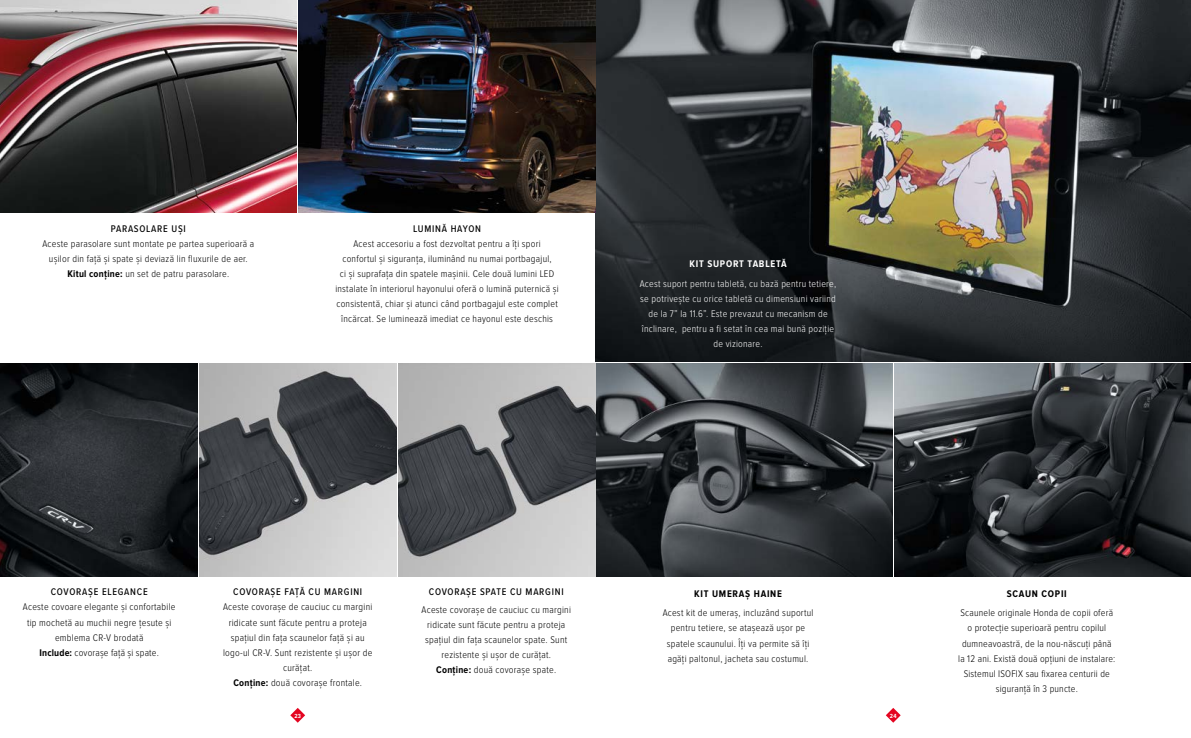
<style>
.page{position:relative;width:1191px;height:738px;background:#fff}
.page>*{position:absolute;margin:0;border:0;box-sizing:border-box;transform-origin:0 0}
.t1{font:300 10px/15px "Proxima Nova Cond";letter-spacing:.025em;color:#000;text-align:center}
.t2{font:300 10px/15px "Proxima Nova Cond";letter-spacing:.025em;color:#fff;text-align:center}
.t3{font:500 10px "Proxima Nova Cond";letter-spacing:.075em;color:#000}
.t4{font:700 10px "Proxima Nova Cond";letter-spacing:.075em;color:#000}
.t5{font:700 10px "Proxima Nova Cond";letter-spacing:.075em;color:#fff}
.t6{font:700 6.1px "Proxima Nova Cond";color:#fff}
.s1{font-weight:700}
</style>
<div class="page">
<img style="left:595px;top:0;width:596px;height:361px">
<img style="left:894px;top:363px;width:297px;height:212px">
<img style="left:398px;top:363px;width:494px;height:212px">
<img style="left:0;top:363px;width:197px;height:212px">
<img style="left:0;top:0;width:297px;height:213px">
<img style="left:299px;top:0;width:296px;height:213px">
<img style="left:199px;top:363px;width:197px;height:212px">
<svg style="left:290px;top:708px;width:15px;height:14px"></svg>
<svg style="left:886px;top:708px;width:14px;height:14px"></svg>
<p class="t3" style="left:111px;top:221px;width:77px">PARASOLARE UȘI</p>
<p class="t1" style="left:42px;top:236px;width:213px">Aceste parasolare sunt montate pe partea superioară a ușilor din față și spate și deviază lin fluxurile de aer.<br><span class="s1">Kitul conține:</span> un set de patru parasolare.</p>
<p class="t3" style="left:413px;top:221px;width:69px">LUMINĂ HAYON</p>
<p class="t1" style="left:335px;top:236px;width:225px">Acest accesoriu a fost dezvoltat pentru a îţi spori confortul și siguranţa, iluminând nu numai portbagajul,<br>ci și suprafaţa din spatele mașinii. Cele două lumini LED instalate în interiorul hayonului oferă o lumină puternică și consistentă, chiar și atunci când portbagajul este complet încărcat. Se luminează imediat ce hayonul este deschis</p>
<p class="t5" style="left:689px;top:258px;width:99px">KIT SUPORT TABLETĂ</p>
<p class="t2" style="left:640px;top:276px;width:198px">Acest suport pentru tabletă, cu bază pentru tetiere, se potrivește cu orice tabletă cu dimensiuni variind de la 7” la 11.6”. Este prevazut cu mecanism de înclinare, pentru a fi setat în cea mai bună poziție de vizionare.</p>
<p class="t3" style="left:51px;top:584px;width:98px">COVORAȘE ELEGANCE</p>
<p class="t1" style="left:23px;top:599px;width:154px">Aceste covoare elegante și confortabile tip mochetă au muchii negre ţesute și emblema CR-V brodată<br><span class="s1">Include:</span> covorașe față și spate.</p>
<p class="t3" style="left:233px;top:584px;width:131px">COVORAȘE FAȚĂ CU MARGINI</p>
<p class="t1" style="left:223px;top:599px;width:151px">Aceste covorașe de cauciuc cu margini ridicate sunt făcute pentru a proteja spaţiul din faţa scaunelor faţă și au logo-ul CR-V. Sunt rezistente și ușor de curăţat.<br><span class="s1">Conține:</span> două covorașe frontale.</p>
<p class="t3" style="left:429px;top:584px;width:136px">COVORAȘE SPATE CU MARGINI</p>
<p class="t1" style="left:421px;top:602px;width:151px">Aceste covorașe de cauciuc cu margini ridicate sunt făcute pentru a proteja spaţiul din faţa scaunelor spate. Sunt rezistente și ușor de curăţat.<br><span class="s1">Conține:</span> două covorașe spate.</p>
<p class="t4" style="left:694px;top:587px;width:89px">KIT UMERAȘ HAINE</p>
<p class="t1" style="left:662px;top:605px;width:152px">Acest kit de umeraș, incluzând suportul pentru tetiere, se atașează ușor pe spatele scaunului. Îți va permite să îți agăți paltonul, jacheta sau costumul.</p>
<p class="t6" style="left:294px;top:711px;width:8px">23</p>
<p class="t6" style="left:890px;top:711px;width:8px">24</p>
<p class="t4" style="left:1006px;top:587px;width:61px">SCAUN COPII</p>
<p class="t1" style="left:958px;top:605px;width:159px">Scaunele originale Honda de copii oferă o protecție superioară pentru copilul dumneavoastră, de la nou-născuți până la 12 ani. Există două opțiuni de instalare:<br>Sistemul ISOFIX sau fixarea centurii de siguranță în 3 puncte.</p>
</div>
